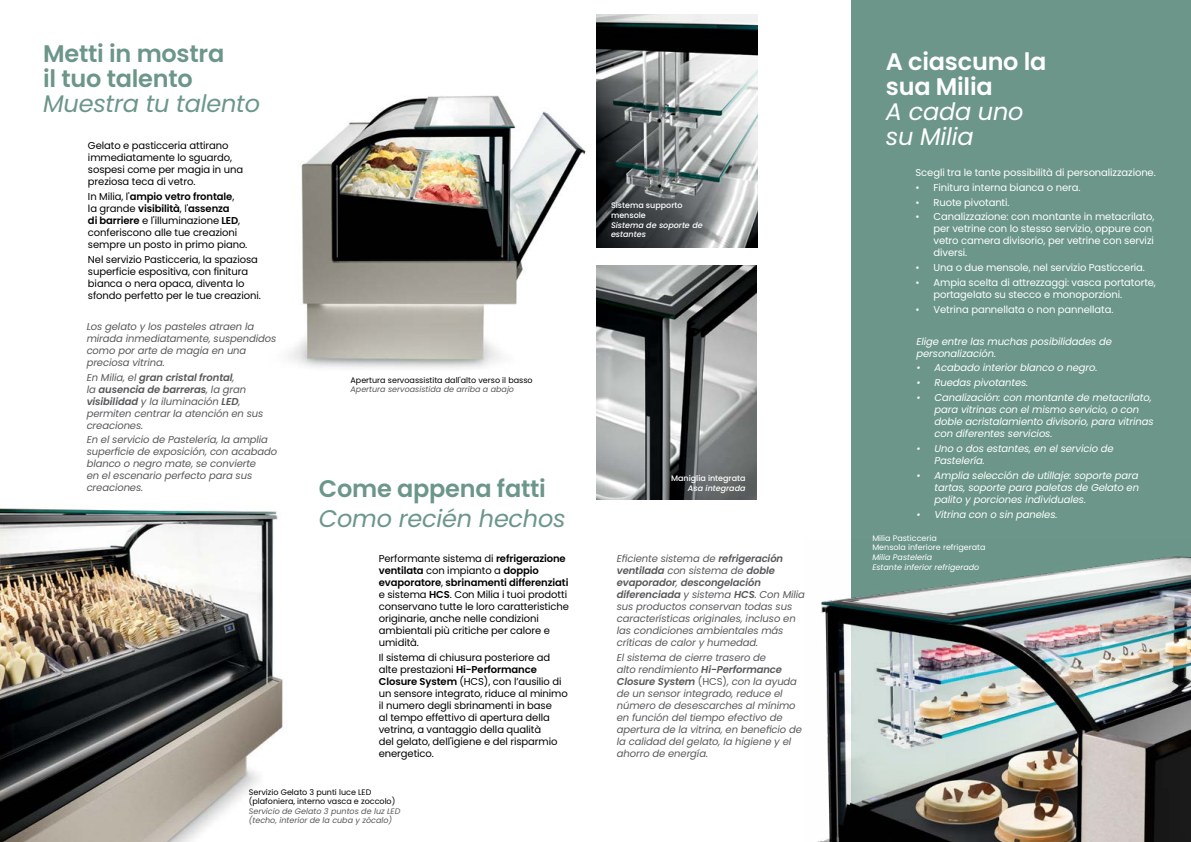
<style>
.page{position:relative;width:1191px;height:842px;background:#fff}
.page>*{position:absolute;margin:0;border:0;box-sizing:border-box;transform-origin:0 0}
.t1{font:600 24px/25px "Poppins";letter-spacing:-.01em;color:#6b9689}
.t2{font:italic 24px "Poppins";letter-spacing:-.01em;color:#6b9689}
.t3{font:600 24px/25px "Poppins";letter-spacing:-.01em;color:#fff}
.t4{font:italic 24px/25px "Poppins";letter-spacing:-.01em;color:#fff}
.t5{font:10px/12px "Poppins";letter-spacing:-.01em;color:#000}
.t6{font:italic 10px/12px "Poppins";letter-spacing:-.01em;color:#58595b}
.t7{font:italic 10px/12px "Poppins";letter-spacing:-.01em;color:#fff}
.t8{font:10px/12px "Poppins";letter-spacing:-.01em;color:#fff}
.t9{font:8px/9.6px "Poppins";color:#000}
.t10{font:italic 8px/9.6px "Poppins";color:#58595b}
.t11{font:8px/9.6px "Poppins";color:#fff}
.t12{font:italic 8px/9.6px "Poppins";color:#fff}
.t13{font:500 8px/9.6px "Poppins";color:#fff}
.t14{font:italic 500 8px/9.6px "Poppins";color:#fff}
.s1{font-weight:600}
.s2{font-style:normal}
</style>
<div class="page">
<img style="left:288px;top:95px;width:323px;height:273px">
<img style="left:0;top:508px;width:283px;height:334px">
<div style="left:851px;top:0;width:340px;height:842px;background:#6b9689"></div>
<img style="left:817px;top:556px;width:374px;height:286px">
<img style="left:596px;top:15px;width:162px;height:233px">
<img style="left:596px;top:266px;width:160px;height:233px">
<h1 class="t1" style="left:43px;top:42px;width:183px">Metti in mostra il tuo talento</h1>
<h1 class="t2" style="left:43px;top:90px;width:218px">Muestra tu talento</h1>
<p class="t5" style="left:88px;top:140px;width:157px">Gelato e pasticceria attirano immediatamente lo sguardo, sospesi come per magia in una preziosa teca di vetro.</p>
<p class="t5" style="left:88px;top:191px;width:161px">In Milia, l'<span class="s1">ampio vetro frontale</span>,<br>la grande <span class="s1">visibilità</span>, l'<span class="s1">assenza<br>di barriere</span> e l'illuminazione <span class="s1">LED</span>, conferiscono alle tue creazioni sempre un posto in primo piano.</p>
<p class="t5" style="left:88px;top:253px;width:174px">Nel servizio Pasticceria, la spaziosa superficie espositiva, con finitura bianca o nera opaca, diventa lo sfondo perfetto per le tue creazioni.</p>
<p class="t6" style="left:87px;top:320px;width:191px">Los gelato y los pasteles atraen la mirada inmediatamente, suspendidos como por arte de magia en una preciosa vitrina.</p>
<p class="t6" style="left:87px;top:371px;width:178px">En Milia, el <span class="s1">gran cristal frontal</span>,<br>la <span class="s1">ausencia de barreras</span>, la gran <span class="s1">visibilidad</span> y la iluminación <span class="s1">LED</span>, permiten centrar la atención en sus creaciones.</p>
<p class="t6" style="left:87px;top:434px;width:192px">En el servicio de Pastelería, la amplia superficie de exposición, con acabado blanco o negro mate, se convierte<br>en el escenario perfecto para sus creaciones.</p>
<p class="t9" style="left:350px;top:375px;width:184px">Apertura servoassistita dall'alto verso il basso</p>
<p class="t10" style="left:350px;top:385px;width:165px">Apertura servoasistida de arriba a abajo</p>
<h1 class="t1" style="left:319px;top:476px;width:228px">Come appena fatti</h1>
<h1 class="t2" style="left:319px;top:504px;width:248px">Como recién hechos</h1>
<p class="t5" style="left:379px;top:552px;width:192px">Performante sistema di <span class="s1">refrigerazione ventilata</span> con impianto a <span class="s1">doppio evaporatore</span>, <span class="s1">sbrinamenti differenziati </span>e sistema <span class="s1">HCS</span>. Con Milia i tuoi prodotti conservano tutte le loro caratteristiche originarie, anche nelle condizioni ambientali più critiche per calore e umidità.</p>
<p class="t5" style="left:379px;top:651px;width:190px">Il sistema di chiusura posteriore ad alte prestazioni <span class="s1">Hi-Performance Closure System</span> (HCS), con l’ausilio di un sensore integrato, riduce al minimo il numero degli sbrinamenti in base<br>al tempo effettivo di apertura della vetrina, a vantaggio della qualità<br>del gelato, dell'igiene e del risparmio energetico.</p>
<p class="t9" style="left:249px;top:787px;width:148px">Servizio Gelato 3 punti luce LED (plafoniera, interno vasca e zoccolo)</p>
<p class="t10" style="left:249px;top:806px;width:153px">Servicio de Gelato 3 puntos de luz LED (techo, interior de la cuba y zócalo)</p>
<p class="t13" style="left:611px;top:201px;width:73px">Sistema supporto mensole</p>
<p class="t14" style="left:611px;top:220px;width:93px">Sistema de soporte de estantes</p>
<p class="t13" style="left:671px;top:474px;width:76px">Maniglia integrata</p>
<p class="t14" style="left:688px;top:483px;width:59px">Asa integrada</p>
<p class="t6" style="left:617px;top:552px;width:190px">Eficiente sistema de <span class="s1">refrigeración ventilada</span> con sistema de <span class="s1">doble evaporador</span>, <span class="s1">descongelación diferenciada</span> y sistema <span class="s1">HCS</span>. Con Milia sus productos conservan todas sus características originales, incluso en las condiciones ambientales más críticas de calor y humedad.</p>
<p class="t6" style="left:617px;top:651px;width:187px">El sistema de cierre trasero de<br>alto rendimiento <span class="s1">Hi-Performance<br>Closure System</span> <span class="s2">(HCS)</span>, con la ayuda de un sensor integrado, reduce el número de desescarches al mínimo en función del tiempo efectivo de apertura de la vitrina, en beneficio de la calidad del gelato, la higiene y el ahorro de energía.</p>
<h1 class="t3" style="left:886px;top:49px;width:162px">A ciascuno la sua Milia</h1>
<h1 class="t4" style="left:886px;top:99px;width:139px">A cada uno su Milia</h1>
<p class="t8" style="left:915px;top:167px;width:242px">Scegli tra le tante possibilità di personalizzazione.</p>
<p class="t8" style="left:915px;top:181px;width:166px">• Finitura interna bianca o nera.</p>
<p class="t8" style="left:915px;top:196px;width:96px">• Ruote pivotanti.</p>
<p class="t8" style="left:933px;top:211px;width:222px;text-indent:-18px">• Canalizzazione: con montante in metacrilato, per vetrine con lo stesso servizio, oppure con vetro camera divisorio, per vetrine con servizi diversi.</p>
<p class="t8" style="left:915px;top:262px;width:231px">• Una o due mensole, nel servizio Pasticceria.</p>
<p class="t8" style="left:933px;top:277px;width:224px;text-indent:-18px">• Ampia scelta di attrezzaggi: vasca portatorte, portagelato su stecco e monoporzioni.</p>
<p class="t8" style="left:915px;top:303px;width:200px">• Vetrina pannellata o non pannellata.</p>
<p class="t7" style="left:916px;top:335px;width:197px">Elige entre las muchas posibilidades de personalización.</p>
<p class="t7" style="left:916px;top:362px;width:182px">• Acabado interior blanco o negro.</p>
<p class="t7" style="left:916px;top:377px;width:113px">• Ruedas pivotantes.</p>
<p class="t7" style="left:934px;top:392px;width:221px;text-indent:-18px">• Canalización: con montante de metacrilato, para vitrinas con el mismo servicio, o con doble acristalamiento divisorio, para vitrinas con diferentes servicios.</p>
<p class="t7" style="left:934px;top:442px;width:181px;text-indent:-18px">• Uno o dos estantes, en el servicio de<br>Pastelería.</p>
<p class="t7" style="left:934px;top:469px;width:206px;text-align:justify;text-indent:-18px">• Amplia selección de utillaje: soporte para tartas, soporte para paletas de Gelato en palito y porciones individuales.</p>
<p class="t7" style="left:916px;top:508px;width:143px">• Vitrina con o sin paneles.</p>
<p class="t11" style="left:872px;top:533px;width:115px">Milia Pasticceria<br>Mensola inferiore refrigerata</p>
<p class="t12" style="left:872px;top:552px;width:108px">Milia Pastelería<br>Estante inferior refrigerado</p>
</div>
